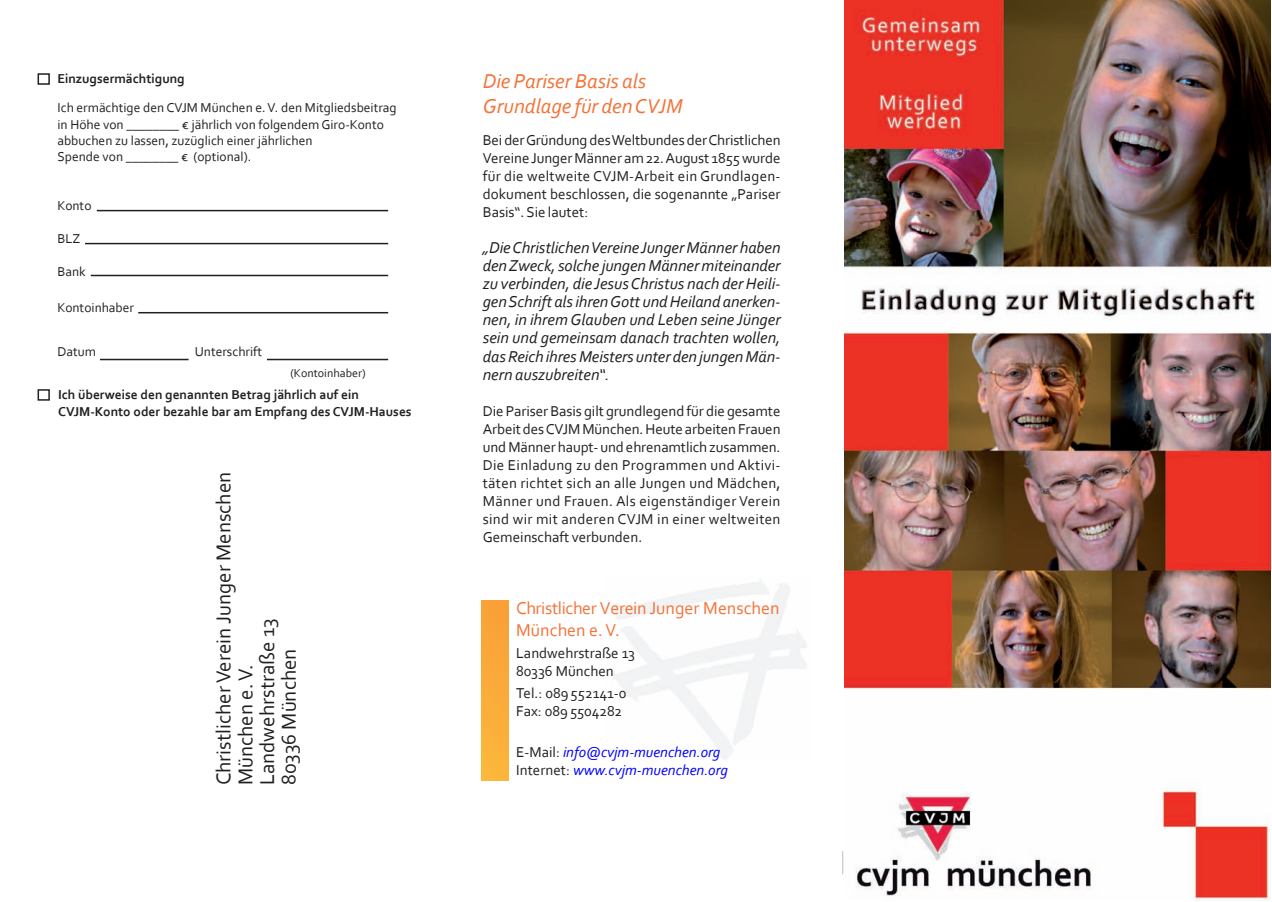
<style>
.page{position:relative;width:1272px;height:902px;background:#fff}
.page>*{position:absolute;margin:0;border:0;box-sizing:border-box;transform-origin:0 0}
.t1{font:21px/21.8px "Corbel";color:#231f20}
.t2{font:italic 21px/24.8px "Corbel";color:#f37339}
.t3{font:18px/21.6px "Corbel";color:#f37339}
.t4{font:italic 16.5px/18px "Corbel";letter-spacing:-.01em;color:#231f20;text-align:justify}
.t5{font:15px/18px "Corbel";color:#231f20;text-align:justify}
.t6{font:italic 15px/18px "Corbel";color:#00f}
.t7{font:13.5px/16.2px "Corbel";color:#231f20}
.t8{font:700 13.5px/16.2px "Corbel";color:#231f20}
.t9{font:12px "Corbel";color:#231f20}
.s1{font-style:normal;color:#231f20}
</style>
<div class="page">
<div style="left:481px;top:600px;width:27px;height:180px;background:#faab3a"></div>
<svg style="left:842px;top:851px;width:1px;height:24px"></svg>
<hr style="left:100px;top:359px;width:89px;height:1px;background:#231f20">
<hr style="left:97px;top:210px;width:291px;height:1px;background:#231f20">
<hr style="left:85px;top:243px;width:303px;height:1px;background:#231f20">
<hr style="left:91px;top:275px;width:297px;height:1px;background:#231f20">
<hr style="left:138px;top:312px;width:250px;height:1px;background:#231f20">
<hr style="left:267px;top:359px;width:121px;height:1px;background:#231f20">
<div style="left:38px;top:73px;width:12px;height:12px;border:2px solid #231f20"></div>
<div style="left:38px;top:389px;width:12px;height:11px;border:2px solid #231f20"></div>
<img style="left:844px;top:0;width:426px;height:900px">
<p class="t8" style="left:57px;top:70px;width:129px">Einzugsermächtigung</p>
<p class="t7" style="left:57px;top:99px;width:341px">Ich ermächtige den CVJM München e. V. den Mitgliedsbeitrag in Höhe von ________ € jährlich von folgendem Giro-Konto abbuchen zu lassen, zuzüglich einer jährlichen<br>Spende von ________ € (optional).</p>
<p class="t7" style="left:57px;top:197px;width:36px">Konto</p>
<p class="t7" style="left:57px;top:230px;width:24px">BLZ</p>
<p class="t7" style="left:57px;top:262px;width:30px">Bank</p>
<p class="t7" style="left:57px;top:299px;width:78px">Kontoinhaber</p>
<p class="t7" style="left:57px;top:342px;width:40px">Datum</p>
<p class="t7" style="left:195px;top:342px;width:69px">Unterschrift</p>
<p class="t9" style="left:290px;top:365px;width:77px">(Kontoinhaber)</p>
<p class="t8" style="left:58px;top:386px;width:355px">Ich überweise den genannten Betrag jährlich auf ein<br>CVJM-Konto oder bezahle bar am Empfang des CVJM-Hauses</p>
<h1 class="t1" style="left:212px;top:785px;width:315px;rotate:-90deg">Christlicher Verein Junger Menschen<br>München e. V.<br>Landwehrstraße 13<br>80336 München</h1>
<h1 class="t2" style="left:483px;top:68px;width:201px">Die Pariser Basis als<br>Grundlage für den CVJM</h1>
<p class="t5" style="left:483px;top:131px;width:299px">Bei der Gründung des Weltbundes der Christlichen Vereine Junger Männer am 22. August 1855 wurde für die weltweite CVJM-Arbeit ein Grundlagen&shy;dokument beschlossen, die sogenannte „Pariser Basis“. Sie lautet:</p>
<p class="t4" style="left:483px;top:238px;width:299px">„Die Christlichen Vereine Junger Männer haben den Zweck, solche jungen Männer miteinander zu verbinden, die Jesus Christus nach der Heili&shy;gen Schrift als ihren Gott und Heiland anerken&shy;nen, in ihrem Glauben und Leben seine Jünger sein und gemeinsam danach trachten wollen, das Reich ihres Meisters unter den jungen Män&shy;nern auszubreiten“.</p>
<p class="t5" style="left:483px;top:401px;width:299px">Die Pariser Basis gilt grundlegend für die gesamte Arbeit des CVJM München. Heute arbeiten Frauen und Männer haupt- und ehrenamtlich zusammen.<br>Die Einladung zu den Programmen und Aktivi&shy;täten richtet sich an alle Jungen und Mädchen, Männer und Frauen. Als eigenständiger Verein sind wir mit anderen CVJM in einer weltweiten Gemeinschaft verbunden.</p>
<p class="t3" style="left:516px;top:597px;width:265px">Christlicher Verein Junger Menschen<br>München e. V.</p>
<p class="t5" style="left:516px;top:643px;width:120px">Landwehrstraße 13<br>80336 München</p>
<p class="t5" style="left:516px;top:684px;width:112px">Tel.: 089 552141-0<br>Fax: 089 5504282</p>
<p class="t6" style="left:516px;top:742px;width:213px"><span class="s1">E-Mail:</span> info@cvjm-muenchen.org<br><span class="s1">Internet:</span> www.cvjm-muenchen.org</p>
</div>
